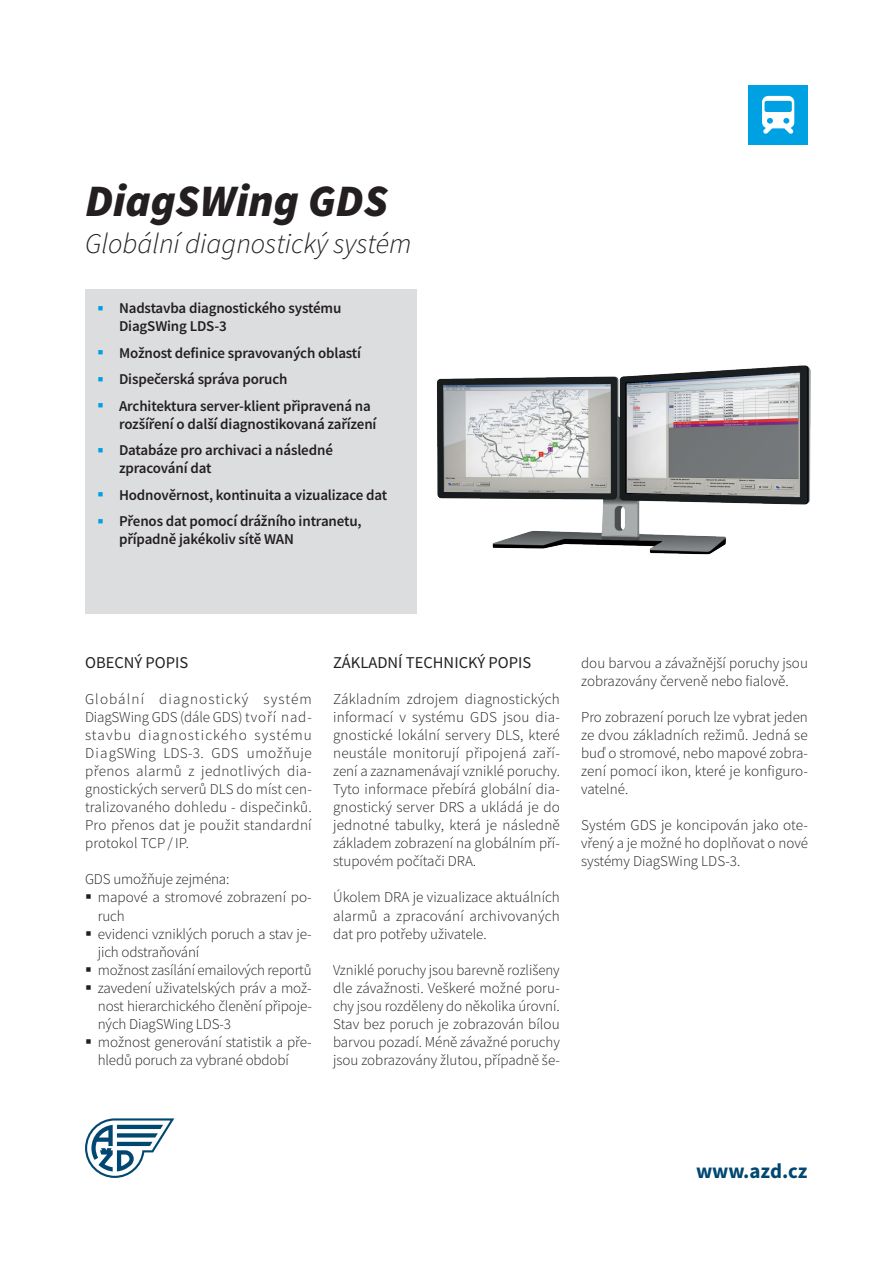
<style>
.page{position:relative;width:893px;height:1263px;background:#fff}
.page>*{position:absolute;margin:0;border:0;box-sizing:border-box;transform-origin:0 0}
.t1{font:italic 900 45px "Source Sans Pro";color:#231f20}
.t2{font:italic 300 28.5px "Source Sans Pro";color:#231f20}
.t3{font:700 21px "Source Sans Pro";color:#004871}
.mezititulek{font:16.5px "Source Sans Pro";color:#231f20}
.text{font:300 15px/18px "Source Sans Pro";color:#231f20;text-align:justify}
.t4{font:600 15px/18px "Source Sans Pro";letter-spacing:-.01em;color:#231f20}
</style>
<div class="page">
<div style="left:748px;top:85px;width:60px;height:60px;background:#00a1e3"></div>
<svg style="left:762px;top:96px;width:32px;height:38px"></svg>
<div style="left:85px;top:289px;width:331px;height:325px;background:#dcdddf"></div>
<svg style="left:85px;top:1118px;width:89px;height:60px"></svg>
<img style="left:437px;top:365px;width:374px;height:190px">
<p class="t1" style="left:85px;top:170px;width:304px">DiagSWing GDS</p>
<p class="t2" style="left:85px;top:226px;width:328px">Globální diagnostický systém</p>
<p class="t4" style="left:119px;top:299px;width:224px">Nadstavba diagnostického systému<br>DiagSWing LDS-3</p>
<p class="t4" style="left:119px;top:343px;width:244px">Možnost definice spravovaných oblastí</p>
<p class="t4" style="left:119px;top:370px;width:170px">Dispečerská správa poruch</p>
<p class="t4" style="left:119px;top:396px;width:259px">Architektura server-klient připravená na rozšíření o další diagnostikovaná zařízení</p>
<p class="t4" style="left:119px;top:441px;width:215px">Databáze pro archivaci a následné zpracování dat</p>
<p class="t4" style="left:119px;top:485px;width:270px">Hodnověrnost, kontinuita a vizualizace dat</p>
<p class="t4" style="left:119px;top:512px;width:244px">Přenos dat pomocí drážního intranetu, případně jakékoliv sítě WAN</p>
<p class="mezititulek" style="left:85px;top:652px;width:105px">OBECNÝ POPIS</p>
<p class="text" style="left:85px;top:690px;width:228px">Globální diagnostický systém DiagSWing GDS (dále GDS) tvoří nad&shy;stavbu diagnostického systému DiagSWing LDS-3. GDS umožňuje přenos alarmů z jednotlivých dia&shy;gnostických serverů DLS do míst cen&shy;tralizovaného dohledu - dispečinků.<br>Pro přenos dat je použit standardní protokol TCP /IP.</p>
<p class="text" style="left:85px;top:870px;width:146px">GDS umožňuje zejména:</p>
<p class="text" style="left:98px;top:888px;width:216px;text-indent:-13px">▪ mapové a stromové zobrazení po&shy;ruch</p>
<p class="text" style="left:98px;top:924px;width:216px;text-indent:-13px">▪ evidenci vzniklých poruch a stav je&shy;jich odstraňování</p>
<p class="text" style="left:85px;top:961px;width:228px">▪ možnost zasílání emailových reportů</p>
<p class="text" style="left:98px;top:979px;width:216px;text-indent:-13px">▪ zavedení uživatelských práv a mož&shy;nost hierarchického členění připoje&shy;ných DiagSWing LDS-3</p>
<p class="text" style="left:98px;top:1033px;width:216px;text-indent:-13px">▪ možnost generování statistik a pře&shy;hledů poruch za vybrané období</p>
<p class="mezititulek" style="left:333px;top:652px;width:200px">ZÁKLADNÍ TECHNICKÝ POPIS</p>
<p class="text" style="left:333px;top:690px;width:228px">Základním zdrojem diagnostických informací v systému GDS jsou dia&shy;gnostické lokální servery DLS, které neustále monitorují připojená zaří&shy;zení a zaznamenávají vzniklé poruchy.<br>Tyto informace přebírá globální dia&shy;gnostický server DRS a ukládá je do jednotné tabulky, která je následně základem zobrazení na globálním pří&shy;stupovém počítači DRA.</p>
<p class="text" style="left:333px;top:888px;width:228px">Úkolem DRA je vizualizace aktuálních alarmů a zpracování archivovaných dat pro potřeby uživatele.</p>
<p class="text" style="left:333px;top:961px;width:228px">Vzniklé poruchy jsou barevně rozlišeny dle závažnosti. Veškeré možné poru&shy;chy jsou rozděleny do několika úrovní.<br>Stav bez poruch je zobrazován bílou barvou pozadí. Méně závažné poruchy jsou zobrazovány žlutou, případně še-</p>
<p class="text" style="left:581px;top:654px;width:228px">dou barvou a závažnější poruchy jsou zobrazovány červeně nebo fialově.</p>
<p class="text" style="left:581px;top:708px;width:228px">Pro zobrazení poruch lze vybrat jeden ze dvou základních režimů. Jedná se buď o stromové, nebo mapové zobra&shy;zení pomocí ikon, které je konfiguro&shy;vatelné.</p>
<p class="text" style="left:581px;top:816px;width:228px">Systém GDS je koncipován jako ote&shy;vřený a je možné ho doplňovat o nové systémy DiagSWing LDS-3.</p>
<p class="t3" style="left:696px;top:1157px;width:113px">www.azd.cz</p>
</div>
